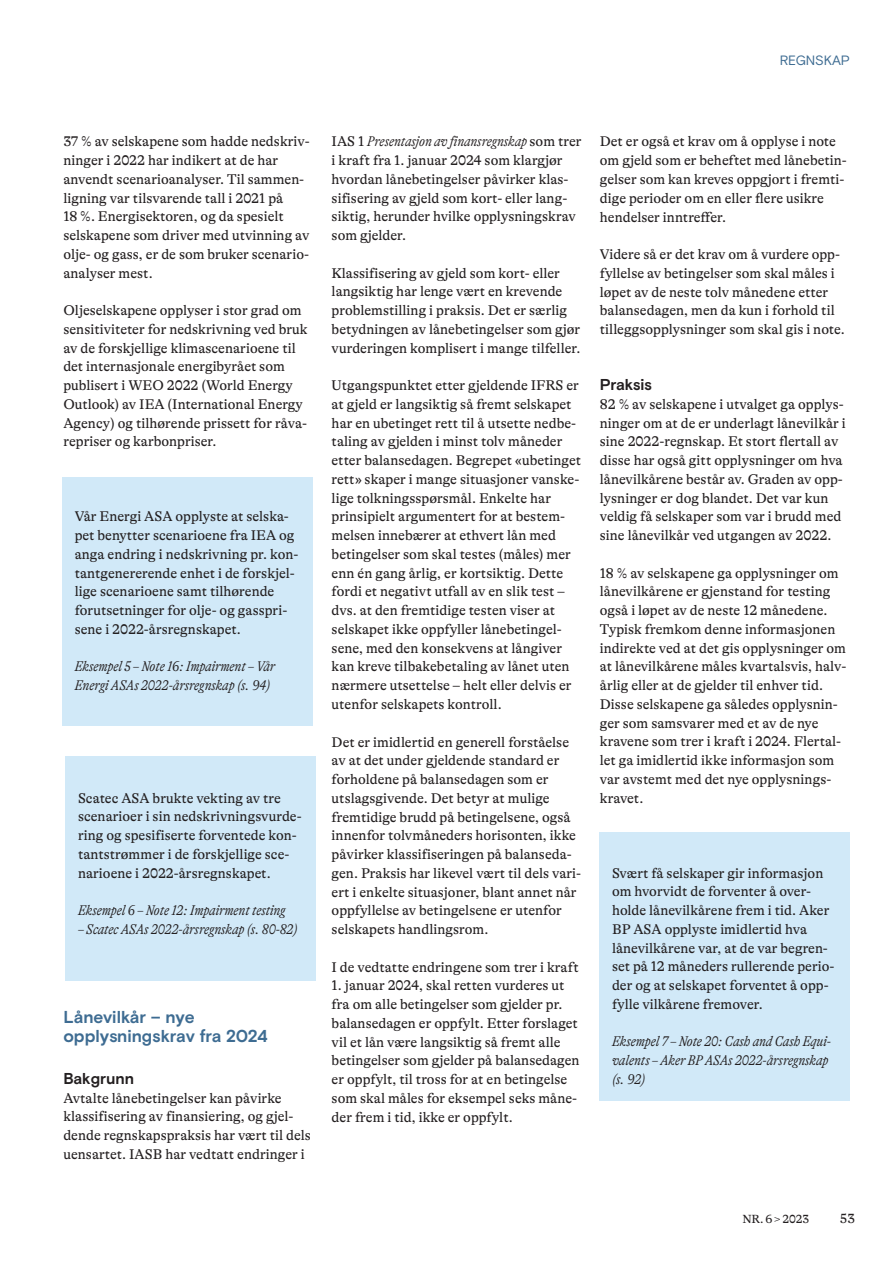
<style>
.page{position:relative;width:893px;height:1263px;background:#fff}
.page>*{position:absolute;margin:0;border:0;box-sizing:border-box;transform-origin:0 0}
.t1{font:700 17.25px/18.8px "Basis Grotesque Pro";letter-spacing:-.01em;color:#3e6c92}
.t2{font:700 15.75px "Basis Grotesque Pro";letter-spacing:-.015em;color:#231f20}
.t3{font:14.25px/18.8px "GT Alpina";color:#231f20}
.t4{font:italic 300 condensed 14.25px/18.8px "GT Alpina";color:#231f20}
.t5{font:13.5px "Basis Grotesque Pro";color:#3e6c92}
.t6{font:13.5px "GT Alpina";color:#231f20}
.t7{font:12px "GT Alpina";letter-spacing:-.005em;color:#231f20}
.s1{font-weight:300;font-style:italic;font-stretch:condensed}
</style>
<div class="page">
<div style="left:62px;top:477px;width:251px;height:248px;background:#d1e9f8"></div>
<div style="left:599px;top:832px;width:251px;height:268px;background:#d1e9f8"></div>
<div style="left:65px;top:756px;width:251px;height:224px;background:#d1e9f8"></div>
<p class="t5" style="left:780px;top:52px;width:18px">REGNSKAP</p>
<p class="t3" style="left:63px;top:132px;width:248px">37 % av selskapene som hadde nedskriv&shy;ninger i 2022 har indikert at de har anvendt scenarioanalyser. Til sammen&shy;ligning var tilsvarende tall i 2021 på<br>18 %. Energisektoren, og da spesielt selskapene som driver med utvinning av olje- og gass, er de som bruker scenario&shy;analyser mest.</p>
<p class="t3" style="left:63px;top:301px;width:246px">Oljeselskapene opplyser i stor grad om sensitiviteter for nedskrivning ved bruk av de forskjellige klimascenarioene til det internasjonale energibyrået som publisert i WEO 2022 (World Energy Outlook) av IEA (International Energy Agency) og tilhørende prissett for råva&shy;repriser og karbonpriser.</p>
<p class="t3" style="left:75px;top:507px;width:225px">Vår Energi ASA opplyste at selska&shy;pet benytter scenarioene fra IEA og anga endring i nedskrivning pr. kon&shy;tantgenererende enhet i de forskjel&shy;lige scenarioene samt tilhørende forutsetninger for olje- og gasspri&shy;sene i 2022-årsregnskapet.</p>
<p class="t4" style="left:75px;top:657px;width:202px">Eksempel 5 – Note 16: Impairment – Vår<br>Energi ASAs 2022-årsregnskap (s. 94)</p>
<p class="t3" style="left:78px;top:789px;width:225px">Scatec ASA brukte vekting av tre scenarioer i sin nedskrivningsvurde&shy;ring og spesifiserte forventede kon&shy;tantstrømmer i de forskjellige sce&shy;narioene i 2022-årsregnskapet.</p>
<p class="t4" style="left:78px;top:901px;width:209px">Eksempel 6 – Note 12: Impairment testing</p>
<p class="t4" style="left:78px;top:920px;width:221px">– Scatec ASAs 2022-årsregnskap (s. 80-82)</p>
<p class="t1" style="left:63px;top:1008px;width:206px">Lånevilkår – nye opplysningskrav fra 2024</p>
<p class="t2" style="left:63px;top:1069px;width:72px">Bakgrunn</p>
<p class="t3" style="left:63px;top:1089px;width:249px">Avtalte lånebetingelser kan påvirke klassifisering av finansiering, og gjel&shy;dende regnskapspraksis har vært til dels uensartet. IASB har vedtatt endringer i</p>
<p class="t3" style="left:332px;top:132px;width:252px">IAS 1 <span class="s1">Presentasjon av finansregnskap</span> som trer i kraft fra 1. januar 2024 som klargjør hvordan lånebetingelser påvirker klas&shy;sifisering av gjeld som kort- eller lang&shy;siktig, herunder hvilke opplysningskrav som gjelder.</p>
<p class="t3" style="left:332px;top:264px;width:250px">Klassifisering av gjeld som kort- eller langsiktig har lenge vært en krevende problemstilling i praksis. Det er særlig betydningen av lånebetingelser som gjør vurderingen komplisert i mange tilfeller.</p>
<p class="t3" style="left:332px;top:376px;width:251px">Utgangspunktet etter gjeldende IFRS er at gjeld er langsiktig så fremt selskapet har en ubetinget rett til å utsette nedbe&shy;taling av gjelden i minst tolv måneder etter balansedagen. Begrepet «ubetinget rett» skaper i mange situasjoner vanske&shy;lige tolkningsspørsmål. Enkelte har prinsipielt argumentert for at bestem&shy;melsen innebærer at ethvert lån med betingelser som skal testes (måles) mer enn én gang årlig, er kortsiktig. Dette fordi et negativt utfall av en slik test – dvs. at den fremtidige testen viser at selskapet ikke oppfyller lånebetingel&shy;sene, med den konsekvens at långiver kan kreve tilbakebetaling av lånet uten nærmere utsettelse – helt eller delvis er utenfor selskapets kontroll.</p>
<p class="t3" style="left:332px;top:732px;width:251px">Det er imidlertid en generell forståelse av at det under gjeldende standard er forholdene på balansedagen som er utslagsgivende. Det betyr at mulige fremtidige brudd på betingelsene, også innenfor tolvmåneders horisonten, ikke påvirker klassifiseringen på balanseda&shy;gen. Praksis har likevel vært til dels vari&shy;ert i enkelte situasjoner, blant annet når oppfyllelse av betingelsene er utenfor selskapets handlingsrom.</p>
<p class="t3" style="left:332px;top:957px;width:249px">I de vedtatte endringene som trer i kraft</p>
<p class="t3" style="left:332px;top:976px;width:250px">1. januar 2024, skal retten vurderes ut fra om alle betingelser som gjelder pr. balansedagen er oppfylt. Etter forslaget vil et lån være langsiktig så fremt alle betingelser som gjelder på balansedagen er oppfylt, til tross for at en betingelse som skal måles for eksempel seks måne&shy;der frem i tid, ikke er oppfylt.</p>
<p class="t3" style="left:600px;top:132px;width:248px">Det er også et krav om å opplyse i note om gjeld som er beheftet med lånebetin&shy;gelser som kan kreves oppgjort i fremti&shy;dige perioder om en eller flere usikre hendelser inntreffer.</p>
<p class="t3" style="left:600px;top:245px;width:246px">Videre så er det krav om å vurdere opp&shy;fyllelse av betingelser som skal måles i løpet av de neste tolv månedene etter balansedagen, men da kun i forhold til tilleggsopplysninger som skal gis i note.</p>
<p class="t2" style="left:600px;top:375px;width:53px">Praksis</p>
<p class="t3" style="left:600px;top:395px;width:247px">82 % av selskapene i utvalget ga opplys&shy;ninger om at de er underlagt lånevilkår i sine 2022-regnskap. Et stort flertall av disse har også gitt opplysninger om hva lånevilkårene består av. Graden av opp&shy;lysninger er dog blandet. Det var kun veldig få selskaper som var i brudd med sine lånevilkår ved utgangen av 2022.</p>
<p class="t3" style="left:600px;top:564px;width:248px">18 % av selskapene ga opplysninger om lånevilkårene er gjenstand for testing også i løpet av de neste 12 månedene.<br>Typisk fremkom denne informasjonen indirekte ved at det gis opplysninger om at lånevilkårene måles kvartalsvis, halv&shy;årlig eller at de gjelder til enhver tid.<br>Disse selskapene ga således opplysnin&shy;ger som samsvarer med et av de nye kravene som trer i kraft i 2024. Flertal&shy;let ga imidlertid ikke informasjon som var avstemt med det nye opplysnings&shy;kravet.</p>
<p class="t3" style="left:612px;top:864px;width:224px">Svært få selskaper gir informasjon om hvorvidt de forventer å over&shy;holde lånevilkårene frem i tid. Aker BP ASA opplyste imidlertid hva lånevilkårene var, at de var begren&shy;set på 12 måneders rullerende perio&shy;der og at selskapet forventet å opp&shy;fylle vilkårene fremover.</p>
<p class="t4" style="left:612px;top:1032px;width:220px">Eksempel 7 – Note 20: Cash and Cash Equi&shy;valents – Aker BP ASAs 2022-årsregnskap (s. 92)</p>
<p class="t7" style="left:742px;top:1212px;width:68px">NR. 6 &gt; 2023</p>
<p class="t6" style="left:840px;top:1211px;width:16px">53</p>
</div>
